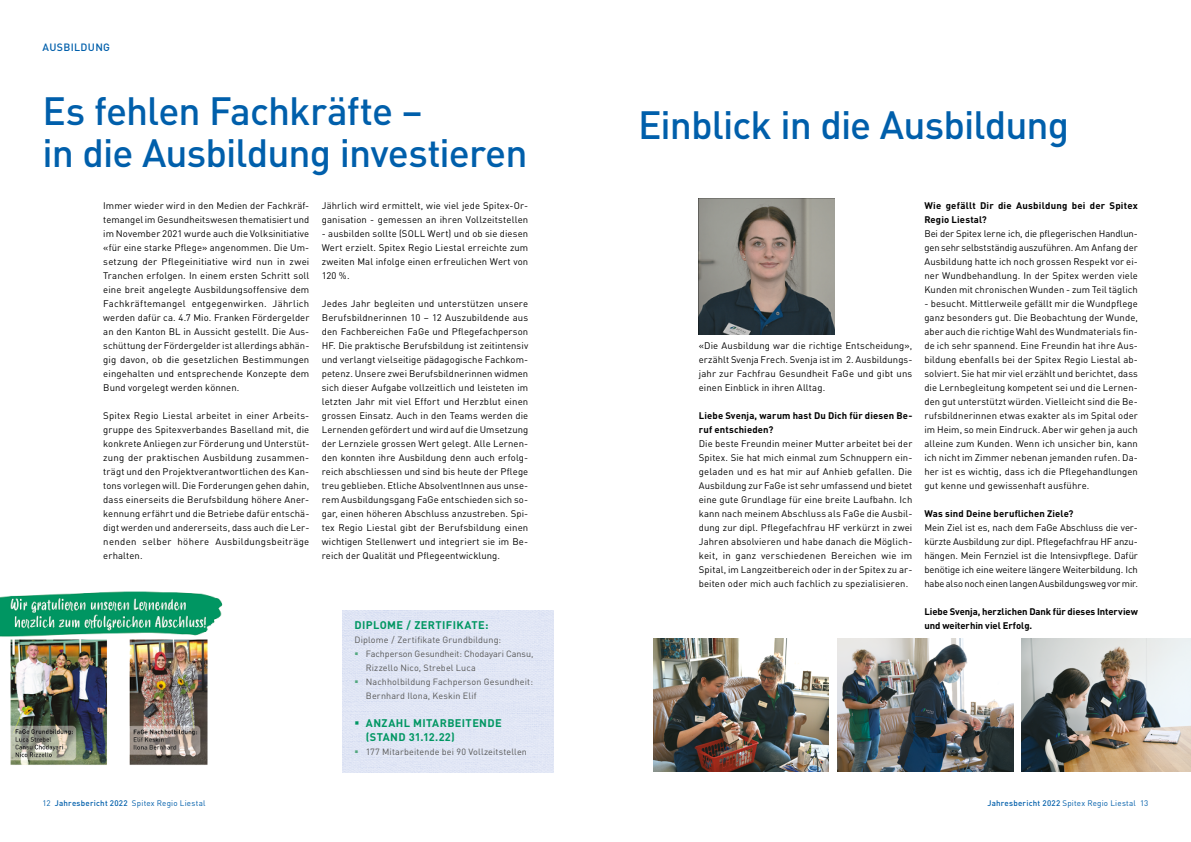
<style>
.page{position:relative;width:1191px;height:842px;background:#fff}
.page>*{position:absolute;margin:0;border:0;box-sizing:border-box;transform-origin:0 0}
.t1{font:500 39px/42px "DIN Pro";letter-spacing:-.025em;color:#005fab}
.t2{font:700 11px/14px "DIN Pro";letter-spacing:.03em;color:#009662}
.t3{font:500 10.5px "DIN Pro";letter-spacing:.035em;color:#005fab}
.t4{font:9.5px/14px "DIN Pro";letter-spacing:.01em;color:#000;text-align:justify}
.t5{font:700 9.5px/14px "DIN Pro";letter-spacing:.015em;color:#000}
.t6{font:700 9.5px "DIN Pro";letter-spacing:-.005em;color:#000}
.t7{font:9px/14px "DIN Pro";letter-spacing:.015em;color:#575756}
.t8{font:8px "DIN Pro";letter-spacing:.025em;color:#005fab}
.s1{color:#53a87f}
.s2{font-weight:500}
</style>
<div class="page">
<img style="left:0;top:591px;width:223px;height:174px">
<div style="left:342px;top:610px;width:211px;height:162px;background:#e0e6f5"></div>
<div style="left:699px;top:198px;width:135px;height:136px;background:#000;opacity:.75"></div>
<img style="left:653px;top:638px;width:176px;height:133px">
<img style="left:837px;top:638px;width:176px;height:133px">
<img style="left:1021px;top:638px;width:170px;height:133px">
<p class="t3" style="left:43px;top:40px;width:69px">AUSBILDUNG</p>
<h1 class="t1" style="left:43px;top:88px;width:486px">Es fehlen Fachkräfte –<br>in die Ausbildung investieren</h1>
<p class="t4" style="left:103px;top:198px;width:208px">Immer wieder wird in den Medien der Fachkräf&shy;temangel im Gesundheitswesen thematisiert und im November 2021 wurde auch die Volksinitiative «für eine starke Pflege» angenommen. Die Um&shy;setzung der Pflegeinitiative wird nun in zwei Tranchen erfolgen. In einem ersten Schritt soll eine breit angelegte Ausbildungsoffensive dem Fachkräftemangel entgegenwirken. Jährlich werden dafür ca. 4.7 Mio. Franken Fördergelder an den Kanton BL in Aussicht gestellt. Die Aus&shy;schüttung der Fördergelder ist allerdings abhän&shy;gig davon, ob die gesetzlichen Bestimmungen eingehalten und entsprechende Konzepte dem Bund vorgelegt werden können.</p>
<p class="t4" style="left:103px;top:408px;width:208px">Spitex Regio Liestal arbeitet in einer Arbeits&shy;gruppe des Spitexverbandes Baselland mit, die konkrete Anliegen zur Förderung und Unterstüt&shy;zung der praktischen Ausbildung zusammen&shy;trägt und den Projektverantwortlichen des Kan&shy;tons vorlegen will. Die Forderungen gehen dahin, dass einerseits die Berufsbildung höhere Aner&shy;kennung erfährt und die Betriebe dafür entschä&shy;digt werden und andererseits, dass auch die Ler&shy;nenden selber höhere Ausbildungsbeiträge erhalten.</p>
<p class="t4" style="left:322px;top:198px;width:208px">Jährlich wird ermittelt, wie viel jede Spitex-Or&shy;ganisation - gemessen an ihren Vollzeitstellen</p>
<p class="t4" style="left:322px;top:226px;width:208px">- ausbilden sollte (SOLL Wert) und ob sie diesen Wert erzielt. Spitex Regio Liestal erreichte zum zweiten Mal infolge einen erfreulichen Wert von 120 %.</p>
<p class="t4" style="left:322px;top:296px;width:208px">Jedes Jahr begleiten und unterstützen unsere Berufsbildnerinnen 10 – 12 Auszubildende aus den Fachbereichen FaGe und Pflegefachperson HF. Die praktische Berufsbildung ist zeitintensiv und verlangt vielseitige pädagogische Fachkom&shy;petenz. Unsere zwei Berufsbildnerinnen widmen sich dieser Aufgabe vollzeitlich und leisteten im letzten Jahr mit viel Effort und Herzblut einen grossen Einsatz. Auch in den Teams werden die Lernenden gefördert und wird auf die Umsetzung der Lernziele grossen Wert gelegt. Alle Lernen&shy;den konnten ihre Ausbildung denn auch erfolg&shy;reich abschliessen und sind bis heute der Pflege treu geblieben. Etliche AbsolventInnen aus unse&shy;rem Ausbildungsgang FaGe entschieden sich so&shy;gar, einen höheren Abschluss anzustreben. Spi&shy;tex Regio Liestal gibt der Berufsbildung einen wichtigen Stellenwert und integriert sie im Be&shy;reich der Qualität und Pflegeentwicklung.</p>
<h1 class="t1" style="left:638px;top:102px;width:433px">Einblick in die Ausbildung</h1>
<p class="t4" style="left:699px;top:338px;width:215px">«Die Ausbildung war die richtige Entscheidung», erzählt Svenja Frech. Svenja ist im 2. Ausbildungs&shy;jahr zur Fachfrau Gesundheit FaGe und gibt uns einen Einblick in ihren Alltag.</p>
<p class="t5" style="left:699px;top:408px;width:215px">Liebe Svenja, warum hast Du Dich für diesen Be&shy;ruf entschieden?</p>
<p class="t4" style="left:699px;top:436px;width:215px">Die beste Freundin meiner Mutter arbeitet bei der Spitex. Sie hat mich einmal zum Schnuppern ein&shy;geladen und es hat mir auf Anhieb gefallen. Die Ausbildung zur FaGe ist sehr umfassend und bietet eine gute Grundlage für eine breite Laufbahn. Ich kann nach meinem Abschluss als FaGe die Ausbil&shy;dung zur dipl. Pflegefachfrau HF verkürzt in zwei Jahren absolvieren und habe danach die Möglich&shy;keit, in ganz verschiedenen Bereichen wie im Spital, im Langzeitbereich oder in der Spitex zu ar&shy;beiten oder mich auch fachlich zu spezialisieren.</p>
<p class="t5" style="left:924px;top:198px;width:215px">Wie gefällt Dir die Ausbildung bei der Spitex<br>Regio Liestal?</p>
<p class="t4" style="left:924px;top:226px;width:215px">Bei der Spitex lerne ich, die pflegerischen Handlun&shy;gen sehr selbstständig auszuführen. Am Anfang der Ausbildung hatte ich noch grossen Respekt vor ei&shy;ner Wundbehandlung. In der Spitex werden viele Kunden mit chronischen Wunden - zum Teil täglich</p>
<p class="t4" style="left:924px;top:296px;width:215px">- besucht. Mittlerweile gefällt mir die Wundpflege ganz besonders gut. Die Beobachtung der Wunde, aber auch die richtige Wahl des Wundmaterials fin&shy;de ich sehr spannend. Eine Freundin hat ihre Aus&shy;bildung ebenfalls bei der Spitex Regio Liestal ab&shy;solviert. Sie hat mir viel erzählt und berichtet, dass die Lernbegleitung kompetent sei und die Lernen&shy;den gut unterstützt würden. Vielleicht sind die Be&shy;rufsbildnerinnen etwas exakter als im Spital oder im Heim, so mein Eindruck. Aber wir gehen ja auch alleine zum Kunden. Wenn ich unsicher bin, kann ich nicht im Zimmer nebenan jemanden rufen. Da&shy;her ist es wichtig, dass ich die Pflegehandlungen gut kenne und gewissenhaft ausführe.</p>
<p class="t5" style="left:924px;top:506px;width:151px">Was sind Deine beruflichen Ziele?</p>
<p class="t4" style="left:924px;top:520px;width:215px">Mein Ziel ist es, nach dem FaGe Abschluss die ver&shy;kürzte Ausbildung zur dipl. Pflegefachfrau HF anzu&shy;hängen. Mein Fernziel ist die Intensivpflege. Dafür benötige ich eine weitere längere Weiterbildung. Ich habe also noch einen langen Ausbildungsweg vor mir.</p>
<p class="t6" style="left:924px;top:605px;width:215px">Liebe Svenja, herzlichen Dank für dieses Interview</p>
<p class="t2" style="left:354px;top:617px;width:135px">DIPLOME / ZERTIFIKATE:</p>
<p class="t6" style="left:924px;top:619px;width:109px">und weiterhin viel Erfolg.</p>
<p class="t7" style="left:354px;top:632px;width:148px">Diplome / Zertifikate Grundbildung:</p>
<p class="t7" style="left:366px;top:646px;width:169px;text-indent:-11px"><span class="s1">▪</span> Fachperson Gesundheit: Chodayari Cansu,<br>Rizzello Nico, Strebel Luca</p>
<p class="t7" style="left:366px;top:674px;width:169px;text-indent:-11px"><span class="s1">▪</span> Nachholbildung Fachperson Gesundheit:<br>Bernhard Ilona, Keskin Elif</p>
<p class="t2" style="left:366px;top:715px;width:137px;text-indent:-11px">▪ ANZAHL MITARBEITENDE (STAND 31.12.22)</p>
<p class="t7" style="left:354px;top:744px;width:174px"><span class="s1">▪</span> 177 Mitarbeitende bei 90 Vollzeitstellen</p>
<p class="t8" style="left:43px;top:798px;width:164px">12 <span class="s2">Jahresbericht 2022</span> Spitex Regio Liestal</p>
<p class="t8" style="left:987px;top:798px;width:162px"><span class="s2">Jahresbericht 2022</span> Spitex Regio Liestal 13</p>
</div>
